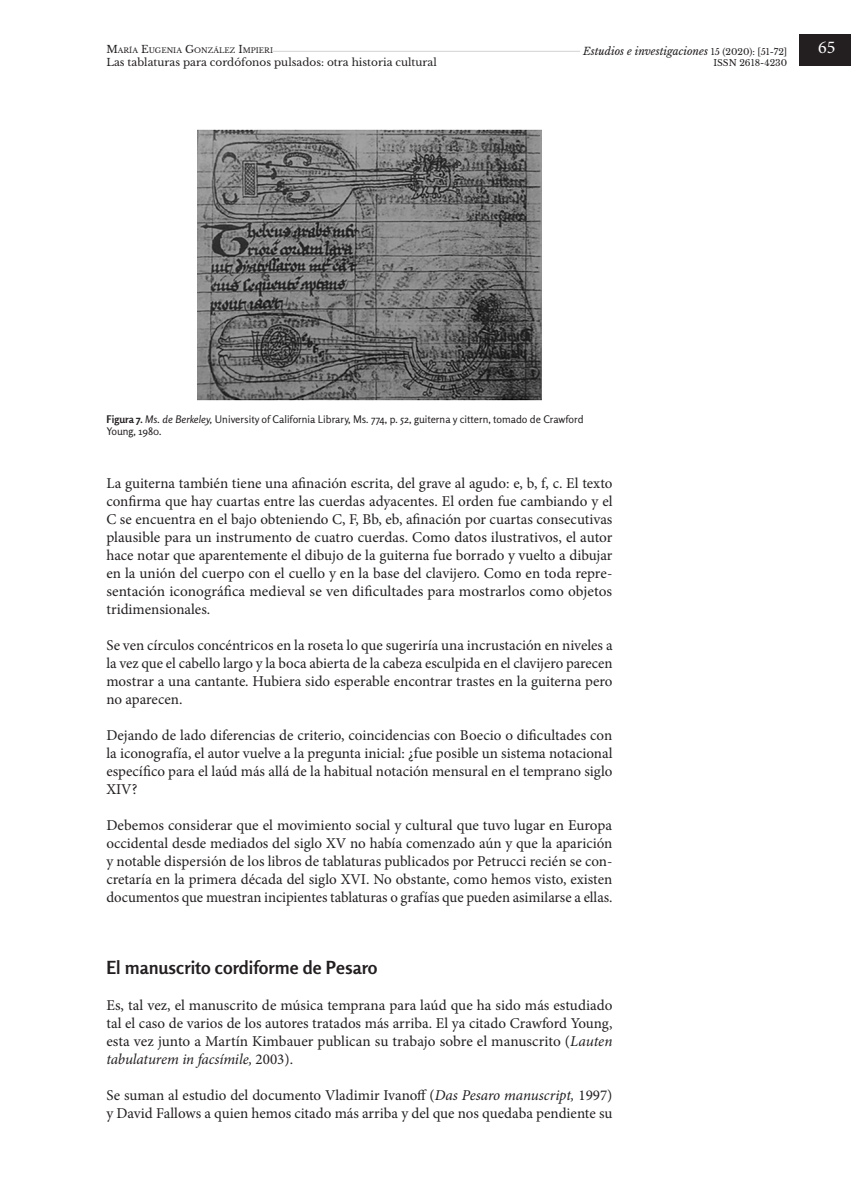
<style>
.page{position:relative;width:851px;height:1191px;background:#fff}
.page>*{position:absolute;margin:0;border:0;box-sizing:border-box;transform-origin:0 0}
.Art____Subtítulo{font:700 18px "Rosario";color:#231f20}
.t1{font:18px "Minion Pro";color:#fff}
.Art____Texto_principal{font:15px/18px "Minion Pro";color:#231f20;text-align:justify}
.Nota_al_pie_o_Img____epígrafe_laterales_{font:10.5px/12.6px "Rosario";color:#231f20}
.t2{font:10.5px "Libre Baskerville";color:#231f20}
.t3{font:italic 10.5px "Libre Baskerville";color:#231f20}
.t4{font:9px "Libre Baskerville";color:#231f20}
.t5{font:7.35px "Libre Baskerville";color:#231f20}
.s1{font-size:10.5px}
.s2{font-style:normal;font-size:9px}
.s3{font-weight:700}
.s4{font-style:italic}
</style>
<div class="page">
<hr style="left:106px;top:51px;width:546px;height:1px;background:#d1d2d4">
<div style="left:580px;top:44px;width:207px;height:15px;background:#fff"></div>
<div style="left:106px;top:43px;width:167px;height:15px;background:#fff"></div>
<div style="left:799px;top:35px;width:51px;height:31px;background:#231f20"></div>
<img style="left:198px;top:129px;width:344px;height:272px">
<p class="t5" style="left:106px;top:46px;width:168px"><span class="s1">M</span>ARÍA <span class="s1">E</span>UGENIA <span class="s1">G</span>ONZÁLEZ <span class="s1">I</span>MPIERI</p>
<p class="t2" style="left:106px;top:56px;width:332px">Las tablaturas para cordófonos pulsados: otra historia cultural</p>
<p class="t3" style="left:583px;top:45px;width:206px">Estudios e investigaciones <span class="s2">15 (2020): [51-72]</span></p>
<p class="t4" style="left:713px;top:57px;width:75px">ISSN 2618-4230</p>
<p class="t1" style="left:818px;top:36px;width:19px">65</p>
<p class="Nota_al_pie_o_Img____epígrafe_laterales_" style="left:106px;top:413px;width:478px"><span class="s3">Figura 7.</span> <span class="s4">Ms. de Berkeley,</span> University of California Library, Ms. 774, p. 52, guiterna y cittern, tomado de Crawford<br>Young, 1980.</p>
<p class="Art____Texto_principal" style="left:106px;top:474px;width:507px">La guiterna también tiene una afinación escrita, del grave al agudo: e, b, f, c. El texto confirma que hay cuartas entre las cuerdas adyacentes. El orden fue cambiando y el C se encuentra en el bajo obteniendo C, F, Bb, eb, afinación por cuartas consecutivas plausible para un instrumento de cuatro cuerdas. Como datos ilustrativos, el autor hace notar que aparentemente el dibujo de la guiterna fue borrado y vuelto a dibujar en la unión del cuerpo con el cuello y en la base del clavijero. Como en toda repre&shy;sentación iconográfica medieval se ven dificultades para mostrarlos como objetos tridimensionales.</p>
<p class="Art____Texto_principal" style="left:106px;top:636px;width:507px">Se ven círculos concéntricos en la roseta lo que sugeriría una incrustación en niveles a la vez que el cabello largo y la boca abierta de la cabeza esculpida en el clavijero parecen mostrar a una cantante. Hubiera sido esperable encontrar trastes en la guiterna pero no aparecen.</p>
<p class="Art____Texto_principal" style="left:106px;top:726px;width:507px">Dejando de lado diferencias de criterio, coincidencias con Boecio o dificultades con la iconografía, el autor vuelve a la pregunta inicial: ¿fue posible un sistema notacional específico para el laúd más allá de la habitual notación mensural en el temprano siglo XIV?</p>
<p class="Art____Texto_principal" style="left:106px;top:816px;width:507px">Debemos considerar que el movimiento social y cultural que tuvo lugar en Europa occidental desde mediados del siglo XV no había comenzado aún y que la aparición y notable dispersión de los libros de tablaturas publicados por Petrucci recién se con&shy;cretaría en la primera década del siglo XVI. No obstante, como hemos visto, existen documentos que muestran incipientes tablaturas o grafías que pueden asimilarse a ellas.</p>
<p class="Art____Subtítulo" style="left:106px;top:956px;width:272px">El manuscrito cordiforme de Pesaro</p>
<p class="Art____Texto_principal" style="left:106px;top:996px;width:507px">Es, tal vez, el manuscrito de música temprana para laúd que ha sido más estudiado tal el caso de varios de los autores tratados más arriba. El ya citado Crawford Young, esta vez junto a Martín Kimbauer publican su trabajo sobre el manuscrito (<span class="s4">Lauten tabulaturem in facsímile,</span> 2003).</p>
<p class="Art____Texto_principal" style="left:106px;top:1086px;width:507px">Se suman al estudio del documento Vladimir Ivanoff (<span class="s4">Das Pesaro manuscript,</span> 1997) y David Fallows a quien hemos citado más arriba y del que nos quedaba pendiente su</p>
</div>
